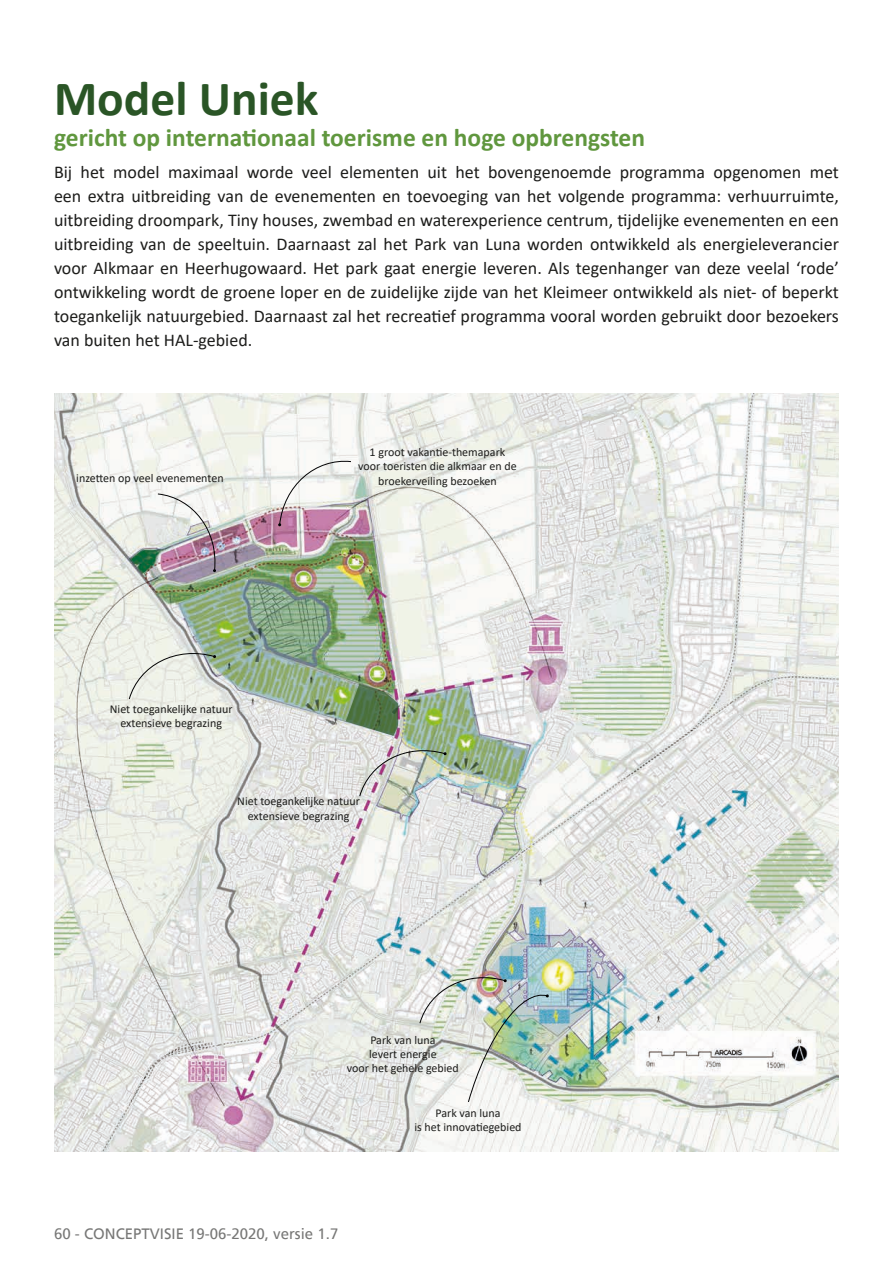
<style>
.page{position:relative;width:893px;height:1263px;background:#fff}
.page>*{position:absolute;margin:0;border:0;box-sizing:border-box;transform-origin:0 0}
.t1{font:700 49.5px "Calibri";color:#2a5526}
.t2{font:700 25.5px "Calibri";color:#60973e}
.t3{font:18px/24px "Calibri";color:#1d1d1b;text-align:justify}
.t4{font:15px "Frutiger";color:#1d1d1b}
.t5{font:12px/14.4px "Calibri";color:#1d1d1b;text-align:center}
</style>
<div class="page">
<img style="left:54px;top:393px;width:785px;height:759px">
<svg style="left:278px;top:458px;width:74px;height:68px"></svg>
<img style="left:157px;top:493px;width:62px;height:79px">
<svg style="left:128px;top:646px;width:88px;height:54px;background:#dee1da"></svg>
<img style="left:359px;top:743px;width:88px;height:54px">
<img style="left:419px;top:970px;width:130px;height:133px">
<img style="left:346px;top:684px;width:52px;height:52px">
<p class="t1" style="left:54px;top:64px;width:266px">Model Uniek</p>
<p class="t2" style="left:54px;top:120px;width:593px">gericht op internationaal toerisme en hoge opbrengsten</p>
<p class="t3" style="left:54px;top:160px;width:786px">Bij het model maximaal worde veel elementen uit het bovengenoemde programma opgenomen met een extra uitbreiding van de evenementen en toevoeging van het volgende programma: verhuurruimte, uitbreiding droompark, Tiny houses, zwembad en waterexperience centrum, tijdelijke evenementen en een uitbreiding van de speeltuin. Daarnaast zal het Park van Luna worden ontwikkeld als energieleverancier voor Alkmaar en Heerhugowaard. Het park gaat energie leveren. Als tegenhanger van deze veelal ‘rode’ ontwikkeling wordt de groene loper en de zuidelijke zijde van het Kleimeer ontwikkeld als niet- of beperkt toegankelijk natuurgebied. Daarnaast zal het recreatief programma vooral worden gebruikt door bezoekers van buiten het HAL-gebied.</p>
<p class="t5" style="left:76px;top:470px;width:149px">inzetten op veel evenementen</p>
<p class="t5" style="left:110px;top:701px;width:124px">Niet toegankelijke natuur</p>
<p class="t5" style="left:120px;top:715px;width:103px">extensieve begrazing</p>
<p class="t5" style="left:370px;top:444px;width:137px">1 groot vakantie-themapark</p>
<p class="t5" style="left:358px;top:459px;width:160px">voor toeristen die alkmaar en de broekerveiling bezoeken</p>
<p class="t5" style="left:237px;top:794px;width:124px">Niet toegankelijke natuur</p>
<p class="t5" style="left:248px;top:808px;width:103px">extensieve begrazing</p>
<p class="t5" style="left:370px;top:1032px;width:67px">Park van luna</p>
<p class="t5" style="left:369px;top:1046px;width:69px">levert energie</p>
<p class="t5" style="left:347px;top:1061px;width:113px">voor het gehele gebied</p>
<p class="t5" style="left:435px;top:1105px;width:67px">Park van luna</p>
<p class="t5" style="left:414px;top:1120px;width:109px">is het innovatiegebied</p>
<p class="t4" style="left:54px;top:1224px;width:286px">60 - CONCEPTVISIE 19-06-2020, versie 1.7</p>
</div>
